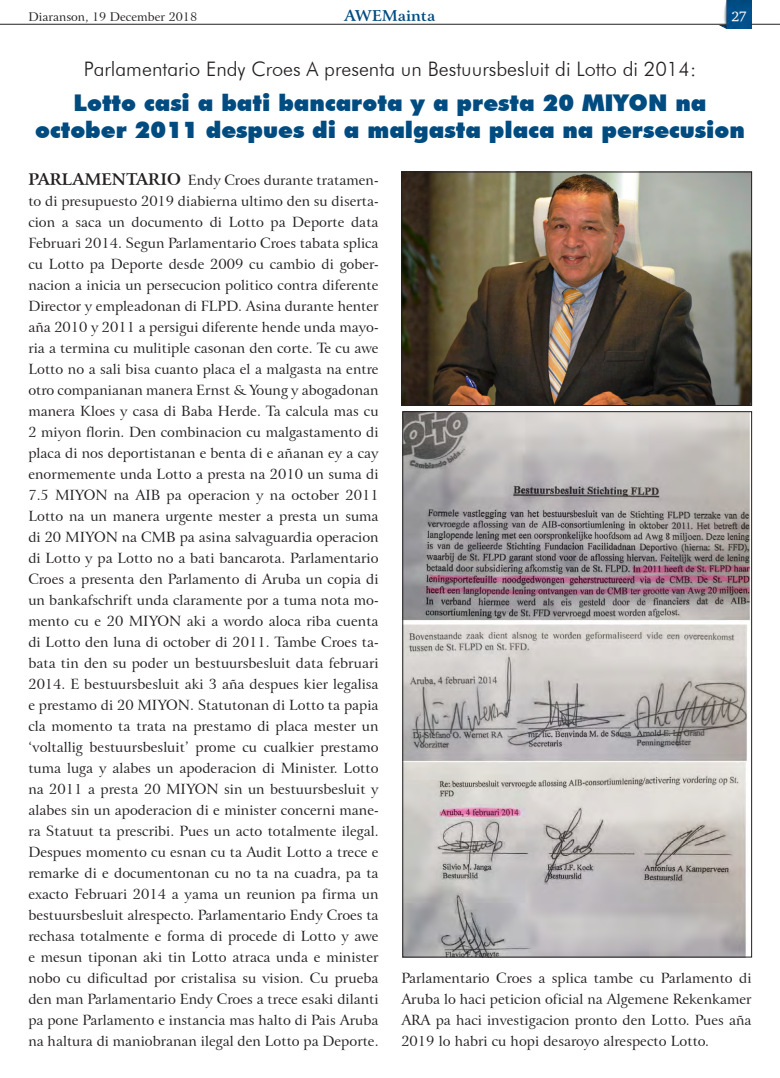
<style>
.page{position:relative;width:780px;height:1078px;background:#fff}
.page>*{position:absolute;margin:0;border:0;box-sizing:border-box;transform-origin:0 0}
.t1{font:900 23px/27.6px "Futura BT";color:#004b80;text-align:center}
.t2{font:300 20px "Futura BT";color:#231f20}
.t3{font:700 15px "Arrus BT";color:#004b80}
.Body_Text_14{font:14px/21px "Arrus BT";color:#231f20;text-align:justify}
.t4{font:14px "Charter ITCTT";color:#fff}
.t5{font:12px "Arrus BT";color:#231f20}
.s1{font-weight:700;font-size:16px}
</style>
<div class="page">
<img style="left:718px;top:0;width:33px;height:28px">
<svg style="left:751px;top:24px;width:29px;height:1px"></svg>
<hr style="left:0;top:24px;width:726px;height:1px;background:#231f20">
<img style="left:403px;top:174px;width:346px;height:229px">
<div style="left:401px;top:172px;width:350px;height:233px;border:1px solid #231f20"></div>
<img style="left:404px;top:413px;width:345px;height:542px">
<p class="t5" style="left:29px;top:9px;width:170px">Diaranson, 19 December 2018</p>
<p class="t3" style="left:344px;top:6px;width:92px">AWEMainta</p>
<p class="t4" style="left:731px;top:7px;width:17px">27</p>
<p class="t2" style="left:84px;top:56px;width:614px">Parlamentario Endy Croes A presenta un Bestuursbesluit di Lotto di 2014:</p>
<p class="t1" style="left:35px;top:88px;width:711px">Lotto casi a bati bancarota y a presta 20 MIYON na october 2011 despues di a malgasta placa na persecusion</p>
<p class="Body_Text_14" style="left:28px;top:169px;width:352px"><span class="s1">PARLAMENTARIO</span> Endy Croes durante tratamen&shy;to di presupuesto 2019 diabierna ultimo den su diserta&shy;cion a saca un documento di Lotto pa Deporte data Februari 2014. Segun Parlamentario Croes tabata splica cu Lotto pa Deporte desde 2009 cu cambio di gober&shy;nacion a inicia un persecucion politico contra diferente Director y empleadonan di FLPD. Asina durante henter aña 2010 y 2011 a persigui diferente hende unda mayo&shy;ria a termina cu mulitiple casonan den corte. Te cu awe Lotto no a sali bisa cuanto placa el a malgasta na entre otro companianan manera Ernst &amp; Young y abogadonan manera Kloes y casa di Baba Herde. Ta calcula mas cu 2 miyon florin. Den combinacion cu malgastamento di placa di nos deportistanan e benta di e añanan ey a cay enormemente unda Lotto a presta na 2010 un suma di 7.5 MIYON na AIB pa operacion y na october 2011<br>Lotto na un manera urgente mester a presta un suma di 20 MIYON na CMB pa asina salvaguardia operacion di Lotto y pa Lotto no a bati bancarota. Parlamentario Croes a presenta den Parlamento di Aruba un copia di un bankafschrift unda claramente por a tuma nota mo&shy;mento cu e 20 MIYON aki a wordo aloca riba cuenta di Lotto den luna di october di 2011. Tambe Croes ta&shy;bata tin den su poder un bestuursbesluit data februari 2014. E bestuursbesluit aki 3 aña despues kier legalisa e prestamo di 20 MIYON. Statutonan di Lotto ta papia cla momento ta trata na prestamo di placa mester un ‘voltallig bestuursbesluit’ prome cu cualkier prestamo tuma luga y alabes un apoderacion di Minister. Lotto na 2011 a presta 20 MIYON sin un bestuursbesluit y alabes sin un apoderacion di e minister concerni mane&shy;ra Statuut ta prescribi. Pues un acto totalmente ilegal.<br>Despues momento cu esnan cu ta Audit Lotto a trece e remarke di e documentonan cu no ta na cuadra, pa ta exacto Februari 2014 a yama un reunion pa firma un bestuursbesluit alrespecto. Parlamentario Endy Croes ta rechasa totalmente e forma di procede di Lotto y awe e mesun tiponan aki tin Lotto atraca unda e minister nobo cu dificultad por cristalisa su vision. Cu prueba den man Parlamentario Endy Croes a trece esaki dilanti pa pone Parlamento e instancia mas halto di Pais Aruba na haltura di maniobranan ilegal den Lotto pa Deporte.</p>
<p class="Body_Text_14" style="left:401px;top:967px;width:352px">Parlamentario Croes a splica tambe cu Parlamento di Aruba lo haci peticion oficial na Algemene Rekenkamer ARA pa haci investigacion pronto den Lotto. Pues aña 2019 lo habri cu hopi desaroyo alrespecto Lotto.</p>
</div>
